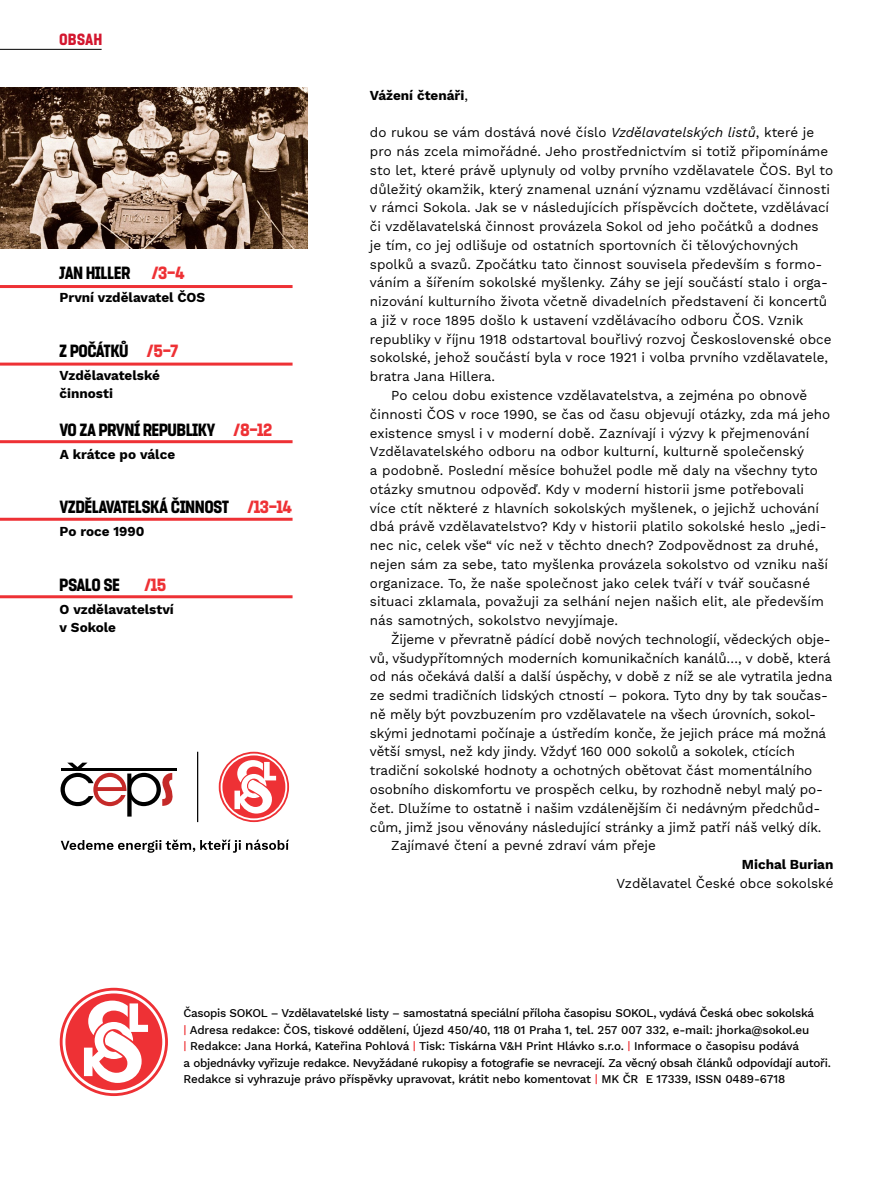
<style>
.page{position:relative;width:893px;height:1187px;background:#fff}
.page>*{position:absolute;margin:0;border:0;box-sizing:border-box;transform-origin:0 0}
.t1{font:18px "Sokol Tyrs";letter-spacing:-.04em;color:#000}
.t2{font:18px "Sokol Tyrs";letter-spacing:-.03em;color:#ee3135}
.t3{font:16.5px "Sokol Tyrs";color:#d3162e}
.t4{font:13.5px "Work Sans";color:#000}
.t5{font:700 13.5px/18px "Work Sans";color:#000}
.t6{font:500 11.7px/16.5px "Work Sans";letter-spacing:-.025em;color:#000}
.s1{color:#ee3135}
.s2{font-weight:400}
.s3{font-style:italic}
</style>
<div class="page">
<img style="left:0;top:87px;width:308px;height:162px">
<hr style="left:0;top:49px;width:102px;height:1px;background:#000">
<hr style="left:0;top:362px;width:293px;height:3px;background:#ee3135">
<hr style="left:0;top:440px;width:293px;height:3px;background:#ee3135">
<hr style="left:0;top:517px;width:293px;height:3px;background:#ee3135">
<hr style="left:0;top:595px;width:293px;height:3px;background:#ee3135">
<svg style="left:60px;top:987px;width:108px;height:108px"></svg>
<svg style="left:63px;top:990px;width:102px;height:103px"></svg>
<hr style="left:61px;top:768px;width:116px;height:3px;background:#000">
<svg style="left:61px;top:762px;width:112px;height:54px"></svg>
<hr style="left:197px;top:751px;width:1px;height:71px;background:#000">
<svg style="left:61px;top:839px;width:228px;height:13px"></svg>
<svg style="left:219px;top:751px;width:70px;height:71px"></svg>
<svg style="left:221px;top:753px;width:66px;height:67px"></svg>
<hr style="left:0;top:285px;width:293px;height:3px;background:#ee3135">
<p class="t3" style="left:59px;top:30px;width:43px">OBSAH</p>
<h1 class="t1" style="left:59px;top:263px;width:44px">JAN HILLER</h1>
<h1 class="t2" style="left:151px;top:263px;width:35px">/3–4</h1>
<p class="t5" style="left:60px;top:288px;width:147px">První vzdělavatel ČOS</p>
<h1 class="t1" style="left:59px;top:340px;width:121px">ZPOČÁTKŮ <span class="s1">/5–7</span></h1>
<p class="t5" style="left:60px;top:366px;width:102px">Vzdělavatelské činnosti</p>
<h1 class="t1" style="left:60px;top:419px;width:29px">VO ZAPRVNÍ</h1>
<h1 class="t1" style="left:143px;top:419px;width:43px">REPUBLIKY</h1>
<h1 class="t2" style="left:233px;top:419px;width:41px">/8–12</h1>
<p class="t5" style="left:60px;top:444px;width:117px">A krátce po válce</p>
<h1 class="t1" style="left:59px;top:497px;width:9px">VZDĚLAVATELSK</h1>
<h1 class="t1" style="left:159px;top:497px;width:30px">Á ČINNOST</h1>
<h1 class="t2" style="left:247px;top:497px;width:47px">/13–14</h1>
<p class="t5" style="left:60px;top:522px;width:86px">Po roce 1990</p>
<h1 class="t1" style="left:59px;top:574px;width:9px">PSALO</h1>
<h1 class="t1" style="left:103px;top:574px;width:9px">SE</h1>
<h1 class="t2" style="left:144px;top:574px;width:24px">/15</h1>
<p class="t5" style="left:60px;top:599px;width:116px">O vzdělavatelství v Sokole</p>
<p class="t5" style="left:370px;top:86px;width:100px">Vážení čtenáři<span class="s2">,</span></p>
<p class="t4" style="left:370px;top:122px;width:446px">do rukou se vám dostává nové číslo <span class="s3">Vzdělavatelských listů</span>, které je</p>
<p class="t4" style="left:370px;top:141px;width:460px">pro nás zcela mimořádné. Jeho prostřednictvím si totiž připomínáme</p>
<p class="t4" style="left:370px;top:160px;width:465px">sto let, které právě uplynuly od volby prvního vzdělavatele ČOS. Byl to</p>
<p class="t4" style="left:370px;top:179px;width:462px">důležitý okamžik, který znamenal uznání významu vzdělávací činnosti</p>
<p class="t4" style="left:370px;top:197px;width:461px">v rámci Sokola. Jak se v následujících příspěvcích dočtete, vzdělávací</p>
<p class="t4" style="left:370px;top:216px;width:450px">či vzdělavatelská činnost provázela Sokol od jeho počátků a dodnes</p>
<p class="t4" style="left:370px;top:235px;width:430px">je tím, co jej odlišuje od ostatních sportovních či tělovýchovných</p>
<p class="t4" style="left:370px;top:254px;width:454px">spolků a svazů. Zpočátku tato činnost souvisela především s formo-</p>
<p class="t4" style="left:370px;top:272px;width:459px">váním a šířením sokolské myšlenky. Záhy se její součástí stalo i orga-</p>
<p class="t4" style="left:370px;top:291px;width:459px">nizování kulturního života včetně divadelních představení či koncertů</p>
<p class="t4" style="left:370px;top:310px;width:435px">a již v roce 1895 došlo k ustavení vzdělávacího odboru ČOS. Vznik</p>
<p class="t4" style="left:370px;top:329px;width:463px">republiky v říjnu 1918 odstartoval bouřlivý rozvoj Československé obce</p>
<p class="t4" style="left:370px;top:347px;width:460px">sokolské, jehož součástí byla v roce 1921 i volba prvního vzdělavatele,</p>
<p class="t4" style="left:370px;top:366px;width:127px">bratra Jana Hillera.</p>
<p class="t4" style="left:391px;top:385px;width:417px">Po celou dobu existence vzdělavatelstva, a zejména po obnově</p>
<p class="t4" style="left:370px;top:404px;width:462px">činnosti ČOS v roce 1990, se čas od času objevují otázky, zda má jeho</p>
<p class="t4" style="left:370px;top:422px;width:441px">existence smysl i v moderní době. Zaznívají i výzvy k přejmenování</p>
<p class="t4" style="left:370px;top:441px;width:436px">Vzdělavatelského odboru na odbor kulturní, kulturně společenský</p>
<p class="t4" style="left:370px;top:460px;width:449px">a podobně. Poslední měsíce bohužel podle mě daly na všechny tyto</p>
<p class="t4" style="left:370px;top:479px;width:436px">otázky smutnou odpověď. Kdy v moderní historii jsme potřebovali</p>
<p class="t4" style="left:370px;top:497px;width:451px">více ctít některé z hlavních sokolských myšlenek, o jejichž uchování</p>
<p class="t4" style="left:370px;top:516px;width:458px">dbá právě vzdělavatelstvo? Kdy v historii platilo sokolské heslo „jedi-</p>
<p class="t4" style="left:370px;top:535px;width:450px">nec nic, celek vše“ víc než v těchto dnech? Zodpovědnost za druhé,</p>
<p class="t4" style="left:370px;top:554px;width:460px">nejen sám za sebe, tato myšlenka provázela sokolstvo od vzniku naší</p>
<p class="t4" style="left:370px;top:572px;width:442px">organizace. To, že naše společnost jako celek tváří v tvář současné</p>
<p class="t4" style="left:370px;top:591px;width:455px">situaci zklamala, považuji za selhání nejen našich elit, ale především</p>
<p class="t4" style="left:370px;top:610px;width:250px">nás samotných, sokolstvo nevyjímaje.</p>
<p class="t4" style="left:391px;top:629px;width:441px">Žijeme v převratně pádící době nových technologií, vědeckých obje-</p>
<p class="t4" style="left:370px;top:647px;width:462px">vů, všudypřítomných moderních komunikačních kanálů…, v době, která</p>
<p class="t4" style="left:370px;top:666px;width:464px">od nás očekává další a další úspěchy, v době z níž se ale vytratila jedna</p>
<p class="t4" style="left:370px;top:685px;width:459px">ze sedmi tradičních lidských ctností – pokora. Tyto dny by tak součas-</p>
<p class="t4" style="left:370px;top:704px;width:448px">ně měly být povzbuzením pro vzdělavatele na všech úrovních, sokol-</p>
<p class="t4" style="left:370px;top:722px;width:458px">skými jednotami počínaje a ústředím konče, že jejich práce má možná</p>
<p class="t4" style="left:370px;top:741px;width:427px">větší smysl, než kdy jindy. Vždyť 160 000 sokolů a sokolek, ctících</p>
<p class="t4" style="left:370px;top:760px;width:444px">tradiční sokolské hodnoty a ochotných obětovat část momentálního</p>
<p class="t4" style="left:370px;top:779px;width:455px">osobního diskomfortu ve prospěch celku, by rozhodně nebyl malý po-</p>
<p class="t4" style="left:370px;top:797px;width:452px">čet. Dlužíme to ostatně i našim vzdálenějším či nedávným předchůd-</p>
<p class="t4" style="left:370px;top:816px;width:453px">cům, jimž jsou věnovány následující stránky a jimž patří náš velký dík.</p>
<p class="t4" style="left:391px;top:835px;width:266px">Zajímavé čtení a pevné zdraví vám přeje</p>
<p class="t5" style="left:742px;top:854px;width:93px">Michal Burian</p>
<p class="t4" style="left:616px;top:872px;width:218px">Vzdělavatel České obce sokolské</p>
<p class="t6" style="left:184px;top:1004px;width:649px">Časopis SOKOL – Vzdělavatelské listy – samostatná speciální příloha časopisu SOKOL, vydává Česká obec sokolská<br><span class="s1">|</span> Adresa redakce: ČOS, tiskové oddělení, Újezd 450/40, 118 01 Praha 1, tel. 257 007 332, e-mail: jhorka@sokol.eu<br><span class="s1">|</span> Redakce: Jana Horká, Kateřina Pohlová <span class="s1">|</span> Tisk: Tiskárna V&amp;H Print Hlávko s.r.o. <span class="s1">|</span> Informace o časopisu podává<br>a objednávky vyřizuje redakce. Nevyžádané rukopisy a fotografie se nevracejí. Za věcný obsah článků odpovídají autoři.<br>Redakce si vyhrazuje právo příspěvky upravovat, krátit nebo komentovat <span class="s1">|</span> MK ČR E 17339, ISSN 0489-6718</p>
</div>
